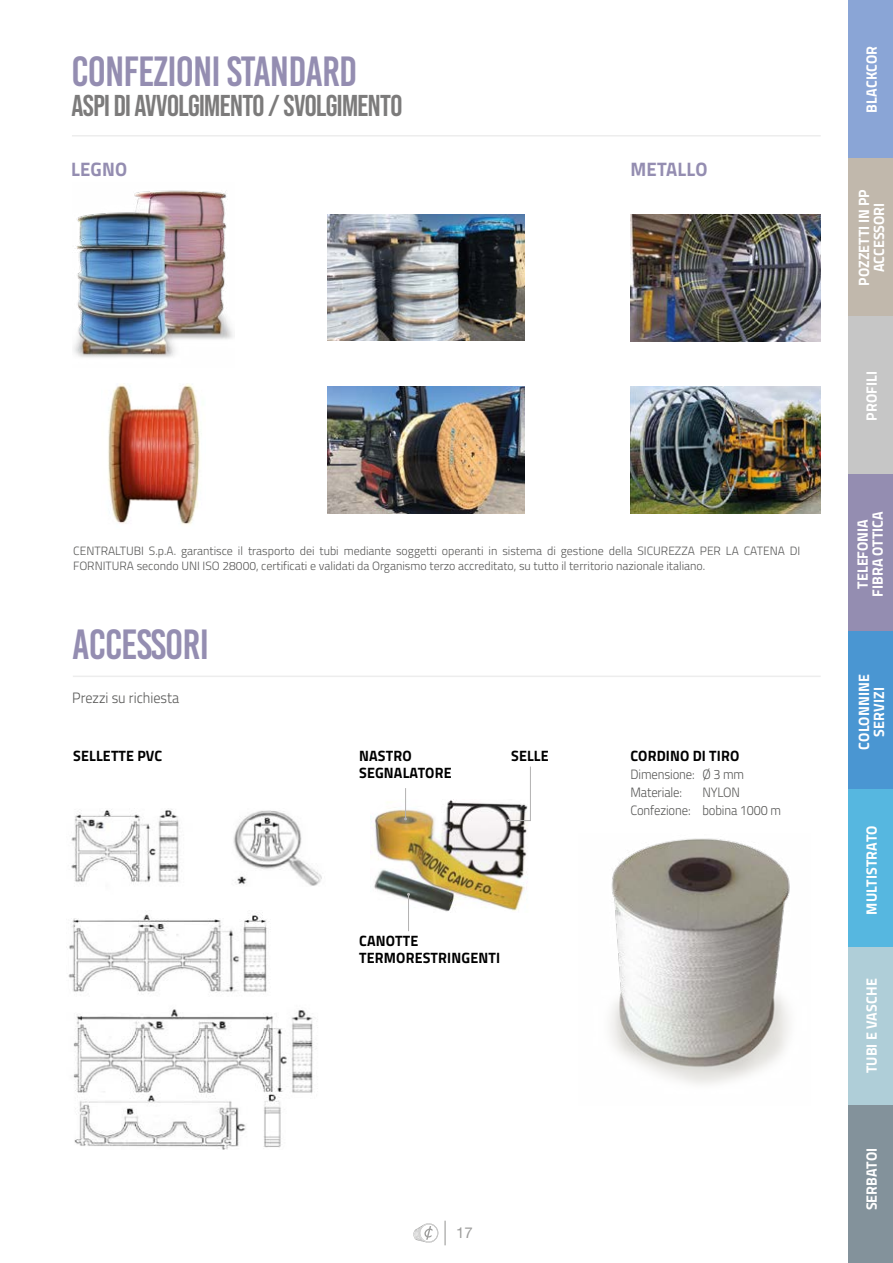
<style>
.page{position:relative;width:893px;height:1263px;background:#fff}
.page>*{position:absolute;margin:0;border:0;box-sizing:border-box;transform-origin:0 0}
.t1{font:42px "Bebas Kai";letter-spacing:-.02em;color:#948db1}
.t2{font:30px "Bebas Neue";letter-spacing:-.02em;color:#7c7b7b}
.t3{font:700 19.5px "Titillium";letter-spacing:.01em;color:#948db1;scale:.95 1}
.t4{font:700 15px/15px "Titillium";letter-spacing:.005em;color:#fff;text-align:center;scale:.95 1}
.t5{font:700 15px/16.5px "Titillium";letter-spacing:.01em;color:#000;scale:.95 1}
.t6{font:300 15px "Titillium";color:#575756;scale:.95 1}
.t7{font:15px "Helvetica Neue LT Std";color:#9d9d9c}
.t8{font:300 13.5px/18px "Titillium";letter-spacing:-.01em;color:#575756;scale:.94 1}
.t9{font:300 12px/15px "Titillium";color:#575756}
</style>
<div class="page">
<hr style="left:444px;top:1221px;width:2px;height:24px;background:#9d9d9c">
<svg style="left:413px;top:1223px;width:25px;height:20px"></svg>
<img style="left:74px;top:190px;width:159px;height:168px">
<img style="left:108px;top:383px;width:94px;height:142px">
<img style="left:327px;top:387px;width:198px;height:126px">
<img style="left:327px;top:214px;width:198px;height:127px">
<img style="left:630px;top:214px;width:190px;height:127px">
<img style="left:630px;top:386px;width:190px;height:127px">
<img style="left:68px;top:808px;width:254px;height:341px">
<img style="left:370px;top:799px;width:157px;height:113px">
<svg style="left:507px;top:766px;width:24px;height:56px"></svg>
<hr style="left:408px;top:894px;width:1px;height:37px;background:#b3b2b2">
<hr style="left:405px;top:788px;width:1px;height:31px;background:#b3b2b2">
<img style="left:610px;top:838px;width:180px;height:247px">
<hr style="left:72px;top:135px;width:749px;height:2px;background:#ededed">
<hr style="left:73px;top:675px;width:748px;height:2px;background:#ededed">
<div style="left:848px;top:0;width:45px;height:158px;background:#8aa5d6"></div>
<div style="left:848px;top:158px;width:45px;height:158px;background:#c1b8ac"></div>
<div style="left:848px;top:316px;width:45px;height:158px;background:#c6c6c6"></div>
<div style="left:848px;top:474px;width:45px;height:157px;background:#948db1"></div>
<div style="left:848px;top:947px;width:45px;height:158px;background:#afced8"></div>
<div style="left:848px;top:1105px;width:45px;height:158px;background:#83929b"></div>
<div style="left:848px;top:631px;width:45px;height:158px;background:#4a96d2"></div>
<div style="left:848px;top:789px;width:45px;height:158px;background:#56b7e0"></div>
<h1 class="t1" style="left:71px;top:49px;width:287px">CONFEZIONI STANDARD</h1>
<h2 class="t2" style="left:71px;top:89px;width:332px">ASPI DI AVVOLGIMENTO / SVOLGIMENTO</h2>
<h3 class="t3" style="left:71px;top:154px;width:60px">LEGNO</h3>
<h3 class="t3" style="left:630px;top:154px;width:82px">METALLO</h3>
<p class="t9" style="left:73px;top:542px;width:729px">CENTRALTUBI S.p.A. garantisce il trasporto dei tubi mediante soggetti operanti in sistema di gestione della SICUREZZA PER LA CATENA DI<br>FORNITURA secondo UNI ISO 28000, certificati e validati da Organismo terzo accreditato, su tutto il territorio nazionale italiano.</p>
<h1 class="t1" style="left:72px;top:622px;width:138px">ACCESSORI</h1>
<p class="t6" style="left:72px;top:687px;width:114px">Prezzi su richiesta</p>
<p class="t5" style="left:73px;top:747px;width:95px">SELLETTE PVC</p>
<p class="t5" style="left:630px;top:747px;width:116px">CORDINO DI TIRO</p>
<p class="t8" style="left:630px;top:765px;width:122px">Dimensione: Ø 3 mm<br>Materiale:</p>
<p class="t5" style="left:359px;top:747px;width:99px">NASTRO<br>SEGNALATORE</p>
<p class="t5" style="left:511px;top:747px;width:41px">SELLE</p>
<p class="t8" style="left:630px;top:783px;width:162px;text-indent:72px">NYLON<br>Confezione: bobina 1000 m</p>
<p class="t5" style="left:359px;top:932px;width:150px">CANOTTE<br>TERMORESTRINGENTI</p>
<p class="t7" style="left:456px;top:1224px;width:18px">17</p>
<p class="t4" style="left:863px;top:112px;width:72px;rotate:-90deg">BLACKCOR</p>
<p class="t4" style="left:856px;top:286px;width:103px;rotate:-90deg">POZZETTI IN PP<br>ACCESSORI</p>
<p class="t4" style="left:863px;top:421px;width:54px;rotate:-90deg">PROFILI</p>
<p class="t4" style="left:854px;top:596px;width:91px;rotate:-90deg">TELEFONIA<br>FIBRA OTTICA</p>
<p class="t4" style="left:856px;top:750px;width:81px;rotate:-90deg">COLONNINE<br>SERVIZI</p>
<p class="t4" style="left:863px;top:914px;width:95px;rotate:-90deg">MULTISTRATO</p>
<p class="t4" style="left:863px;top:1073px;width:101px;rotate:-90deg">TUBI E VASCHE</p>
<p class="t4" style="left:863px;top:1210px;width:68px;rotate:-90deg">SERBATOI</p>
</div>
